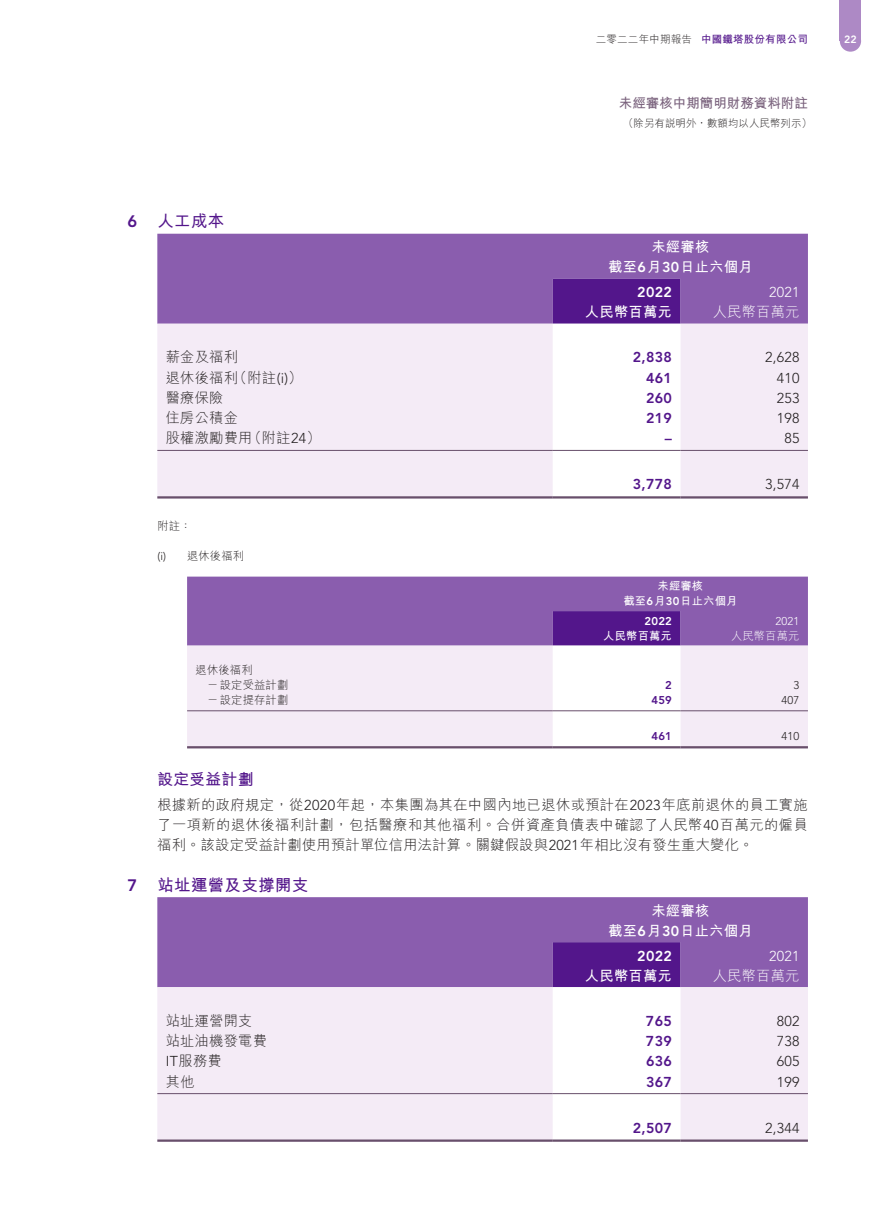
<style>
.page{position:relative;width:893px;height:1212px;background:#fff}
.page>*{position:absolute;margin:0;border:0;box-sizing:border-box;transform-origin:0 0}
.t1{font:700 16.5px "M Hei HK";letter-spacing:.02em;color:#53168b}
.t2{font:800 16.5px "Avenir LT Std";color:#53168b}
.t3{font:700 15.75px "M Hei HK";letter-spacing:.02em;color:#53168b}
.t4{font:300 14.25px/20.2px "M Hei HK";letter-spacing:.015em;color:#231f20;text-align:justify}
.t5{font:700 14.25px/20.2px "M Hei HK";letter-spacing:.02em;color:#fff;text-align:center}
.t6{font:300 14.25px "Avenir LT Std";letter-spacing:.015em;color:#231f20}
.t7{font:800 14.25px "Avenir LT Std";letter-spacing:.02em;color:#53168b}
.t8{font:300 14.25px "M Hei HK";letter-spacing:.015em;color:#fff}
.t9{font:300 14.25px "Avenir LT Std";letter-spacing:.015em;color:#fff}
.t10{font:800 14.25px "Avenir LT Std";letter-spacing:.02em;color:#fff}
.t11{font:700 13.5px "M Hei HK";color:#79617c}
.t12{font:300 11.25px "M Hei HK";letter-spacing:.015em;color:#231f20}
.t13{font:700 11.25px/15px "M Hei HK";letter-spacing:.02em;color:#fff;text-align:center}
.t14{font:300 11.25px "Avenir LT Std";letter-spacing:.015em;color:#231f20}
.t15{font:800 11.25px "Avenir LT Std";letter-spacing:.02em;color:#53168b}
.t16{font:300 11.25px "M Hei HK";letter-spacing:.015em;color:#fff}
.t17{font:300 11.25px "Avenir LT Std";color:#fff}
.t18{font:800 11.25px "Avenir LT Std";color:#fff}
.t19{font:300 10.5px "M Hei HK";color:#231f20}
.t20{font:700 10.5px "M Hei HK";letter-spacing:.02em;color:#53168b}
.t21{font:300 10.5px "M Hei HK";letter-spacing:.02em;color:#231f20}
.t22{font:800 10.5px "Avenir LT Std";color:#fff}
.s1{font-family:"Avenir LT Std"}
.s2{font-family:"Avenir LT Std";font-weight:800}
</style>
<div class="page">
<div style="left:840px;top:30px;width:21px;height:22px;background:#ad89c5;border-radius:50%"></div>
<div style="left:840px;top:0;width:21px;height:41px;background:#ad89c5"></div>
<div style="left:157px;top:234px;width:651px;height:90px;background:#8a5dae"></div>
<div style="left:157px;top:324px;width:651px;height:172px;background:#f4ebf6"></div>
<svg style="left:553px;top:279px;width:127px;height:217px"></svg>
<hr style="left:157px;top:450px;width:396px;height:1px;background:#684f6b">
<hr style="left:553px;top:450px;width:127px;height:1px;background:#684f6b">
<hr style="left:680px;top:450px;width:128px;height:1px;background:#684f6b">
<hr style="left:157px;top:496px;width:396px;height:2px;background:#684f6b">
<hr style="left:553px;top:496px;width:127px;height:2px;background:#684f6b">
<hr style="left:680px;top:496px;width:128px;height:2px;background:#684f6b">
<svg style="left:187px;top:577px;width:621px;height:169px;background:#c7b0d8"></svg>
<hr style="left:187px;top:710px;width:366px;height:1px;background:#684f6b">
<hr style="left:553px;top:710px;width:127px;height:1px;background:#684f6b">
<hr style="left:680px;top:710px;width:128px;height:1px;background:#684f6b">
<hr style="left:187px;top:746px;width:366px;height:2px;background:#684f6b">
<hr style="left:553px;top:746px;width:127px;height:2px;background:#684f6b">
<hr style="left:680px;top:746px;width:128px;height:2px;background:#684f6b">
<div style="left:157px;top:897px;width:651px;height:90px;background:#8a5dae"></div>
<div style="left:157px;top:987px;width:651px;height:152px;background:#f4ebf6"></div>
<svg style="left:553px;top:942px;width:127px;height:197px"></svg>
<hr style="left:157px;top:1093px;width:396px;height:1px;background:#684f6b">
<hr style="left:553px;top:1093px;width:127px;height:1px;background:#684f6b">
<hr style="left:680px;top:1093px;width:128px;height:1px;background:#684f6b">
<hr style="left:157px;top:1139px;width:396px;height:3px;background:#684f6b">
<hr style="left:553px;top:1139px;width:127px;height:3px;background:#684f6b">
<hr style="left:680px;top:1139px;width:128px;height:3px;background:#684f6b">
<p class="t21" style="left:596px;top:34px;width:98px">二零二二年中期報告</p>
<p class="t20" style="left:701px;top:32px;width:108px">中國鐵塔股份有限公司</p>
<p class="t11" style="left:619px;top:93px;width:190px">未經審核中期簡明財務資料附註</p>
<p class="t19" style="left:623px;top:117px;width:190px">（除另有說明外，數額均以人民幣列示(</p>
<p class="t2" style="left:128px;top:212px;width:11px">6</p>
<p class="t2" style="left:128px;top:875px;width:11px">7</p>
<p class="t1" style="left:157px;top:209px;width:68px">人工成本</p>
<p class="t4" style="left:166px;top:347px;width:74px">薪金及福利</p>
<p class="t4" style="left:233px;top:367px;width:71px">（附註 (<span class="s1">(i(</span></p>
<p class="t4" style="left:166px;top:367px;width:74px">退休後福利</p>
<p class="t4" style="left:166px;top:387px;width:59px">醫療保險</p>
<p class="t4" style="left:166px;top:408px;width:74px">住房公積金</p>
<p class="t4" style="left:247px;top:428px;width:75px">（附註<span class="s1">24</span>(</p>
<p class="t4" style="left:166px;top:428px;width:88px">股權激勵費用</p>
<p class="t12" style="left:157px;top:520px;width:36px">附註：</p>
<p class="t14" style="left:157px;top:550px;width:10px">) i(</p>
<p class="t12" style="left:187px;top:550px;width:58px">退休後福利</p>
<p class="t12" style="left:196px;top:664px;width:58px">退休後福利</p>
<p class="t12" style="left:207px;top:679px;width:83px">－設定受益計劃</p>
<p class="t12" style="left:207px;top:694px;width:83px">－設定提存計劃</p>
<p class="t5" style="left:608px;top:236px;width:146px">未經審核<br>截至<span class="s2">6</span>月<span class="s2">30</span>日止六個月</p>
<p class="t10" style="left:637px;top:284px;width:36px">2022</p>
<p class="t9" style="left:769px;top:284px;width:32px">2021</p>
<p class="t5" style="left:585px;top:301px;width:88px">人民幣百萬元</p>
<p class="t8" style="left:713px;top:305px;width:88px">人民幣百萬元</p>
<p class="t7" style="left:633px;top:349px;width:41px">2,838</p>
<p class="t6" style="left:765px;top:349px;width:36px">2,628</p>
<p class="t7" style="left:646px;top:369px;width:27px">461</p>
<p class="t6" style="left:777px;top:369px;width:24px">410</p>
<p class="t7" style="left:646px;top:389px;width:27px">260</p>
<p class="t6" style="left:777px;top:390px;width:24px">253</p>
<p class="t7" style="left:646px;top:410px;width:27px">219</p>
<p class="t6" style="left:777px;top:410px;width:24px">198</p>
<p class="t7" style="left:665px;top:430px;width:9px">–</p>
<p class="t6" style="left:784px;top:430px;width:17px">85</p>
<p class="t7" style="left:633px;top:476px;width:41px">3,778</p>
<p class="t6" style="left:765px;top:476px;width:36px">3,574</p>
<p class="t13" style="left:623px;top:578px;width:116px">未經審核<br>截至<span class="s2">6</span>月<span class="s2">30</span>日止六個月</p>
<p class="t18" style="left:645px;top:614px;width:29px">2022</p>
<p class="t17" style="left:775px;top:614px;width:25px">2021</p>
<p class="t13" style="left:603px;top:627px;width:70px">人民幣百萬元</p>
<p class="t16" style="left:731px;top:630px;width:70px">人民幣百萬元</p>
<p class="t15" style="left:665px;top:679px;width:8px">2</p>
<p class="t14" style="left:794px;top:679px;width:7px">3</p>
<p class="t15" style="left:651px;top:694px;width:22px">459</p>
<p class="t14" style="left:781px;top:694px;width:19px">407</p>
<p class="t15" style="left:651px;top:729px;width:22px">461</p>
<p class="t14" style="left:781px;top:729px;width:19px">410</p>
<p class="t3" style="left:157px;top:768px;width:98px">設定受益計劃</p>
<p class="t4" style="left:157px;top:794px;width:652px">根據新的政府規定，從<span class="s1">2020</span>年起，本集團為其在中國內地已退休或預計在<span class="s1">2023</span>年底前退休的員工實施了一項新的退休後福利計劃，包括醫療和其他福利。合併資產負債表中確認了人民幣<span class="s1">40</span>百萬元的僱員福利。該設定受益計劃使用預計單位信用法計算。關鍵假設與<span class="s1">2021</span>年相比沒有發生重大變化。</p>
<p class="t1" style="left:157px;top:873px;width:153px">站址運營及支撐開支</p>
<p class="t5" style="left:608px;top:899px;width:146px">未經審核<br>截至<span class="s2">6</span>月<span class="s2">30</span>日止六個月</p>
<p class="t10" style="left:637px;top:947px;width:36px">2022</p>
<p class="t9" style="left:769px;top:947px;width:32px">2021</p>
<p class="t5" style="left:585px;top:964px;width:88px">人民幣百萬元</p>
<p class="t8" style="left:713px;top:968px;width:88px">人民幣百萬元</p>
<p class="t4" style="left:166px;top:1010px;width:88px">站址運營開支</p>
<p class="t7" style="left:646px;top:1012px;width:27px">765</p>
<p class="t6" style="left:777px;top:1012px;width:24px">802</p>
<p class="t4" style="left:166px;top:1030px;width:103px">站址油機發電費</p>
<p class="t7" style="left:646px;top:1033px;width:27px">739</p>
<p class="t6" style="left:777px;top:1033px;width:24px">738</p>
<p class="t4" style="left:166px;top:1051px;width:57px"><span class="s1">IT</span>服務費</p>
<p class="t7" style="left:646px;top:1053px;width:27px">636</p>
<p class="t6" style="left:777px;top:1053px;width:24px">605</p>
<p class="t4" style="left:166px;top:1071px;width:30px">其他</p>
<p class="t7" style="left:646px;top:1073px;width:27px">367</p>
<p class="t6" style="left:777px;top:1073px;width:24px">199</p>
<p class="t7" style="left:633px;top:1119px;width:41px">2,507</p>
<p class="t6" style="left:765px;top:1119px;width:36px">2,344</p>
<p class="t22" style="left:844px;top:34px;width:14px">22</p>
</div>
